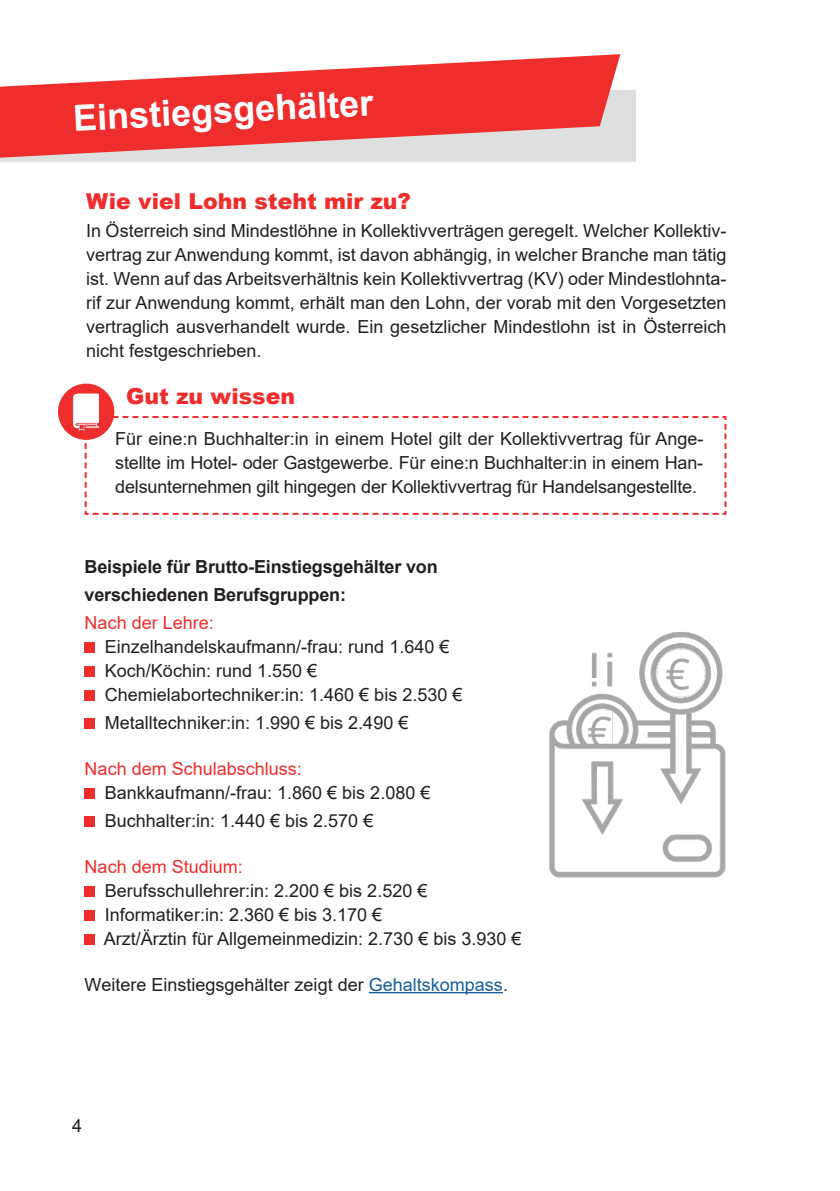
<style>
.page{position:relative;width:840px;height:1191px;background:#fff}
.page>*{position:absolute;margin:0;border:0;box-sizing:border-box;transform-origin:0 0}
.t1{font:700 36px "Arial";color:#fff}
.t2{font:900 22px "Arial";color:#ee2d2d}
.t3{font:18px/24px "Arial";color:#231f20}
.t4{font:700 18px/28px "Arial";letter-spacing:-.01em;color:#231f20}
.t5{font:18px "Arial";color:#ee2d2d}
.s1{color:#175d9e}
</style>
<div class="page">
<div style="left:0;top:90px;width:635px;height:71px;background:#dde0df"></div>
<svg style="left:0;top:54px;width:620px;height:104px;fill:#ee2d2d"></svg>
<svg style="left:84px;top:415px;width:643px;height:100px"></svg>
<hr style="left:368px;top:992px;width:134px;height:1px;background:#175d9e">
<div style="left:85px;top:642px;width:10px;height:10px;background:#ee2d2d"></div>
<div style="left:85px;top:666px;width:10px;height:10px;background:#ee2d2d"></div>
<div style="left:85px;top:690px;width:10px;height:10px;background:#ee2d2d"></div>
<div style="left:85px;top:718px;width:10px;height:10px;background:#ee2d2d"></div>
<div style="left:85px;top:788px;width:10px;height:10px;background:#ee2d2d"></div>
<div style="left:85px;top:816px;width:10px;height:10px;background:#ee2d2d"></div>
<div style="left:85px;top:886px;width:10px;height:10px;background:#ee2d2d"></div>
<div style="left:85px;top:910px;width:10px;height:10px;background:#ee2d2d"></div>
<div style="left:85px;top:934px;width:10px;height:10px;background:#ee2d2d"></div>
<img style="left:549px;top:632px;width:177px;height:246px">
<div style="left:58px;top:383px;width:56px;height:57px;background:#ee2d2d;border-radius:50%"></div>
<img style="left:64px;top:389px;width:44px;height:45px">
<h1 class="t1" style="left:72px;top:93px;width:302px;rotate:-3deg">Einstiegsgehälter</h1>
<p class="t2" style="left:86px;top:185px;width:326px">Wie viel Lohn steht mir zu?</p>
<p class="t3" style="left:86px;top:219px;width:641px;text-align:justify">In Österreich sind Mindestlöhne in Kollektivverträgen geregelt. Welcher Kollektiv&shy;vertrag zur Anwendung kommt, ist davon abhängig, in welcher Branche man tätig ist. Wenn auf das Arbeitsverhältnis kein Kollektivvertrag (KV) oder Mindestlohnta&shy;rif zur Anwendung kommt, erhält man den Lohn, der vorab mit den Vorgesetzten vertraglich ausverhandelt wurde. Ein gesetzlicher Mindestlohn ist in Österreich nicht festgeschrieben.</p>
<p class="t2" style="left:126px;top:380px;width:170px">Gut zu wissen</p>
<p class="t3" style="left:115px;top:426px;width:589px;text-align:justify">Für eine:n Buchhalter:in in einem Hotel gilt der Kollektivvertrag für Ange&shy;stellte im Hotel- oder Gastgewerbe. Für eine:n Buchhalter:in in einem Han&shy;delsunternehmen gilt hingegen der Kollektivvertrag für Handelsangestellte.</p>
<p class="t4" style="left:85px;top:552px;width:354px">Beispiele für Brutto-Einstiegsgehälter von verschiedenen Berufsgruppen:</p>
<p class="t5" style="left:85px;top:610px;width:131px">Nach der Lehre:</p>
<p class="t3" style="left:105px;top:634px;width:359px">Einzelhandelskaufmann/-frau: rund 1.640 €<br>Koch/Köchin: rund 1.550 €<br>Chemielabortechniker:in: 1.460 € bis 2.530 €</p>
<p class="t3" style="left:105px;top:710px;width:305px">Metalltechniker:in: 1.990 € bis 2.490 €</p>
<p class="t5" style="left:85px;top:756px;width:219px">Nach dem Schulabschluss:</p>
<p class="t3" style="left:105px;top:778px;width:327px;line-height:28px">Bankkaufmann/-frau: 1.860 € bis 2.080 €<br>Buchhalter:in: 1.440 € bis 2.570 €</p>
<p class="t5" style="left:85px;top:854px;width:160px">Nach dem Studium:</p>
<p class="t3" style="left:104px;top:878px;width:419px">Berufsschullehrer:in: 2.200 € bis 2.520 €<br>Informatiker:in: 2.360 € bis 3.170 €<br>Arzt/Ärztin für Allgemeinmedizin: 2.730 € bis 3.930 €</p>
<p class="t3" style="left:85px;top:972px;width:424px">Weitere Einstiegsgehälter zeigt der <span class="s1">Gehaltskompass</span>.</p>
<p class="t3" style="left:72px;top:1113px;width:12px">4</p>
</div>
